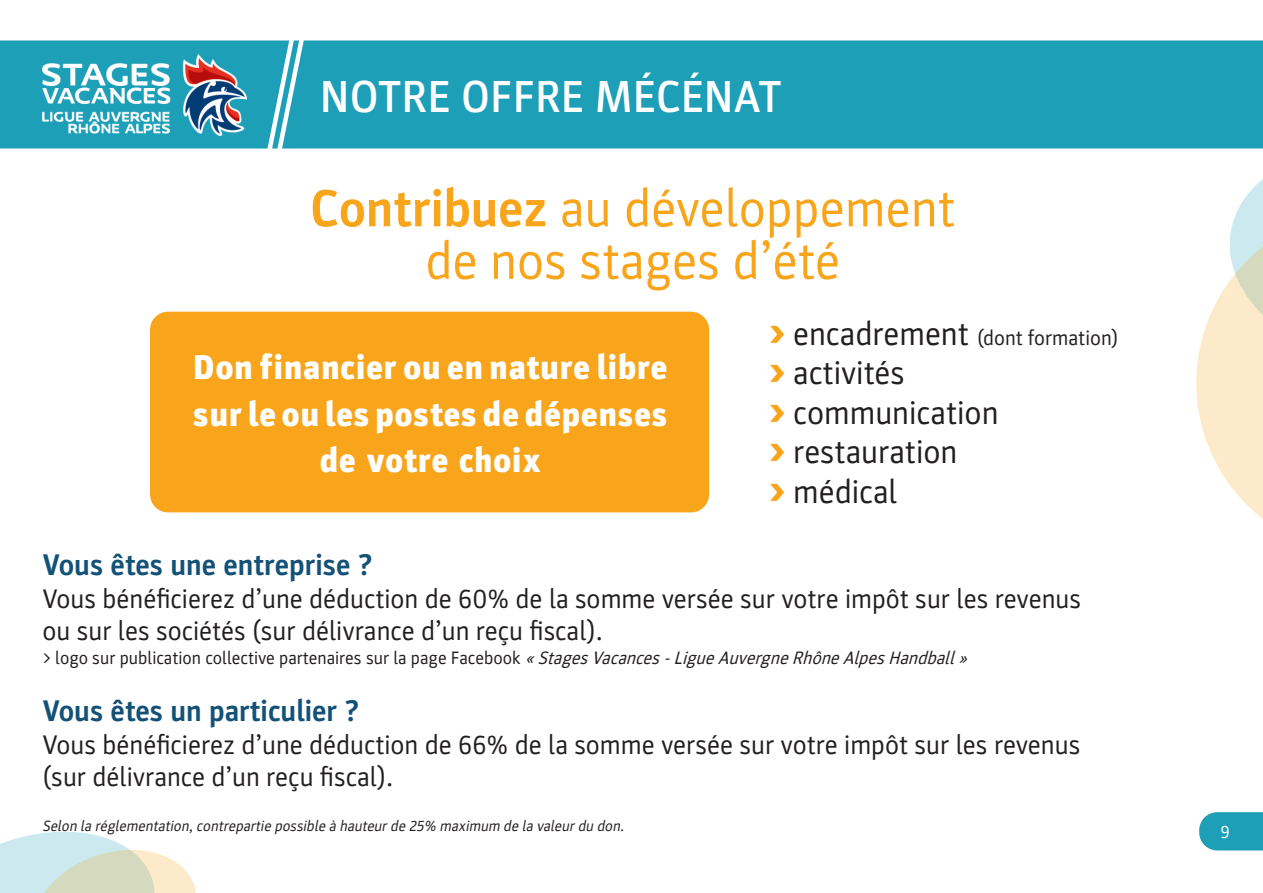
<style>
.page{position:relative;width:1263px;height:893px;background:#fff}
.page>*{position:absolute;margin:0;border:0;box-sizing:border-box;transform-origin:0 0}
.t1{font:52.5px "Parka";color:#f9a51b}
.t2{font:500 45px "Parka";color:#fff}
.t3{font:900 34.5px "Parka";letter-spacing:.03em;color:#fff}
.t4{font:33px "Parka";color:#231f20}
.t5{font:700 30px "Parka";color:#135177}
.t6{font:27px "Parka";color:#231f20}
.t7{font:21px "Parka";color:#231f20}
.t8{font:18px "Parka";color:#231f20}
.t9{font:18px "Parka";color:#fff}
.t10{font:italic 15px "Parka";color:#231f20}
.s1{font-weight:700}
.s2{font-weight:900;font-size:33px;color:#f9a51b}
.s3{font-size:33px}
.s4{font-weight:900;color:#f9a51b}
.s5{font-style:italic}
</style>
<div class="page">
<svg style="left:1199px;top:812px;width:64px;height:38px;background:#2ba5bc"></svg>
<div style="left:150px;top:312px;width:559px;height:200px;background:#f9a51b;border-radius:18px"></div>
<div style="left:0;top:41px;width:1263px;height:108px;background:#1d9fb8"></div>
<img style="left:41px;top:54px;width:205px;height:82px">
<svg style="left:262px;top:40px;width:47px;height:109px"></svg>
<svg style="left:1196px;top:131px;width:67px;height:388px"></svg>
<svg style="left:0;top:831px;width:196px;height:62px"></svg>
<p class="t2" style="left:320px;top:71px;width:464px">NOTRE OFFRE MÉCÉNAT</p>
<p class="t1" style="left:310px;top:179px;width:647px"><span class="s1">Contribuez</span> au développement</p>
<p class="t1" style="left:425px;top:232px;width:416px">de nos stages d’été</p>
<p class="t3" style="left:193px;top:348px;width:476px">Don financier ou en nature libre</p>
<p class="t3" style="left:193px;top:394px;width:476px">sur le ou les postes de dépenses</p>
<p class="t3" style="left:320px;top:441px;width:223px">de votre choix</p>
<p class="t7" style="left:769px;top:326px;width:351px"><span class="s2">&gt;</span> <span class="s3">encadrement</span> (dont formation)</p>
<p class="t4" style="left:769px;top:355px;width:137px"><span class="s4">&gt;</span> activités</p>
<p class="t4" style="left:769px;top:394px;width:231px"><span class="s4">&gt;</span> communication</p>
<p class="t4" style="left:769px;top:434px;width:190px"><span class="s4">&gt;</span> restauration</p>
<p class="t4" style="left:769px;top:473px;width:130px"><span class="s4">&gt;</span> médical</p>
<p class="t5" style="left:43px;top:548px;width:332px">Vous êtes une entreprise ?</p>
<p class="t6" style="left:43px;top:584px;width:1040px">Vous bénéficierez d’une déduction de 60% de la somme versée sur votre impôt sur les revenus</p>
<p class="t6" style="left:43px;top:616px;width:562px">ou sur les sociétés (sur délivrance d’un reçu fiscal).</p>
<p class="t8" style="left:43px;top:648px;width:931px">&gt; logo sur publication collective partenaires sur la page Facebook <span class="s5">«StagesVacances-LigueAuvergneRhôneAlpesHandball»</span></p>
<p class="t5" style="left:43px;top:694px;width:319px">Vous êtes un particulier ?</p>
<p class="t6" style="left:43px;top:729px;width:1039px">Vous bénéficierez d’une déduction de 66% de la somme versée sur votre impôt sur les revenus</p>
<p class="t6" style="left:43px;top:762px;width:352px">(sur délivrance d’un reçu fiscal).</p>
<p class="t10" style="left:43px;top:818px;width:586px">Selon la réglementation,contrepartie possible à hauteurde 25% maximum de la valeurdu don.</p>
<p class="t9" style="left:1220px;top:822px;width:11px">9</p>
</div>
